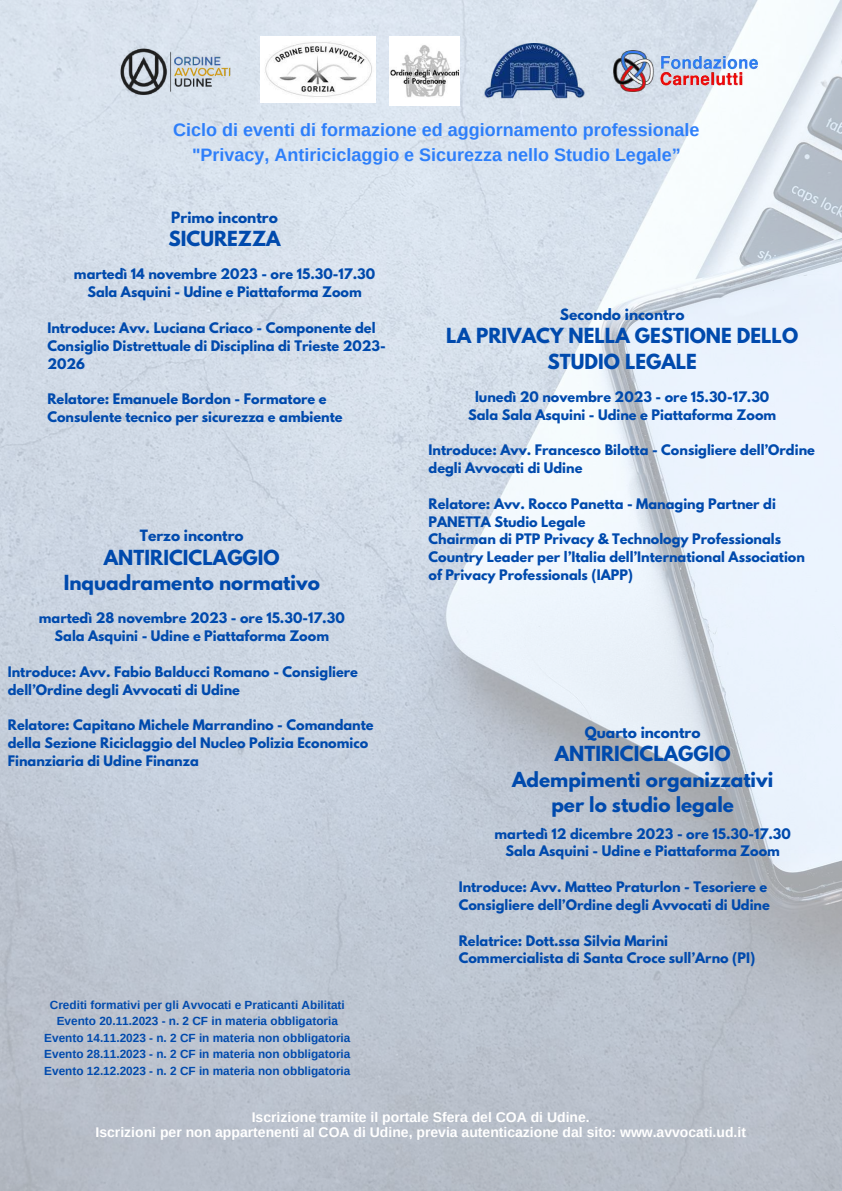
<style>
.page{position:relative;width:842px;height:1191px;background:#fff}
.page>*{position:absolute;margin:0;border:0;box-sizing:border-box;transform-origin:0 0}
.t1{font:700 18.4px/25.5px "League Spartan";color:#004aad;text-align:center}
.t2{font:700 18px/24.7px "Arimo";color:#2e7ffa;text-align:center}
.t3{font:700 14px/14.2px "Arimo";color:#fff;text-align:center}
.t4{font:700 13.8px "League Spartan";color:#004aad}
.t5{font:700 12.9px/17.8px "League Spartan";color:#004aad}
.t6{font:700 11.8px/16.5px "Arimo";color:#004aad;text-align:center}
</style>
<div class="page">
<img style="left:0;top:0;width:842px;height:1190px">
<img style="left:120px;top:48px;width:110px;height:48px">
<img style="left:260px;top:36px;width:115px;height:66px">
<img style="left:390px;top:36px;width:69px;height:70px">
<img style="left:484px;top:44px;width:100px;height:55px">
<img style="left:613px;top:51px;width:144px;height:40px">
<h2 class="t2" style="left:173px;top:118px;width:528px">Ciclo di eventi di formazione ed aggiornamento professionale "Privacy, Antiriciclaggio e Sicurezza nello Studio Legale”</h2>
<p class="t4" style="left:171px;top:210px;width:108px">Primo incontro</p>
<h1 class="t1" style="left:168px;top:228px;width:114px">SICUREZZA</h1>
<p class="t5" style="left:74px;top:267px;width:303px;text-align:center">martedì 14 novembre 2023 - ore 15.30-17.30<br>Sala Asquini - Udine e Piattaforma Zoom</p>
<p class="t5" style="left:47px;top:320px;width:340px">Introduce: Avv. Luciana Criaco - Componente del<br>Consiglio Distrettuale di Disciplina di Trieste 2023-<br>2026</p>
<p class="t5" style="left:47px;top:392px;width:297px">Relatore: Emanuele Bordon - Formatore e<br>Consulente tecnico per sicurezza e ambiente</p>
<p class="t4" style="left:560px;top:307px;width:126px">Secondo incontro</p>
<h1 class="t1" style="left:446px;top:325px;width:353px">LA PRIVACY NELLA GESTIONE DELLO<br>STUDIO LEGALE</h1>
<p class="t5" style="left:468px;top:389px;width:310px;text-align:center">lunedì 20 novembre 2023 - ore 15.30-17.30<br>Sala Sala Asquini - Udine e Piattaforma Zoom</p>
<p class="t5" style="left:428px;top:442px;width:388px">Introduce: Avv. Francesco Bilotta - Consigliere dell’Ordine degli Avvocati di Udine</p>
<p class="t5" style="left:428px;top:496px;width:378px">Relatore: Avv. Rocco Panetta - Managing Partner di PANETTA Studio Legale<br>Chairman di PTP Privacy &amp; Technology Professionals Country Leader per l’Italia dell’International Association of Privacy Professionals (IAPP)</p>
<p class="t4" style="left:140px;top:529px;width:105px">Terzo incontro</p>
<h1 class="t1" style="left:64px;top:547px;width:258px">ANTIRICICLAGGIO<br>Inquadramento normativo</h1>
<p class="t5" style="left:39px;top:610px;width:307px;text-align:center">martedì 28 novembre 2023 - ore 15.30-17.30<br>Sala Asquini - Udine e Piattaforma Zoom</p>
<p class="t5" style="left:8px;top:664px;width:352px">Introduce: Avv. Fabio Balducci Romano - Consigliere dell’Ordine degli Avvocati di Udine</p>
<p class="t5" style="left:8px;top:718px;width:367px">Relatore: Capitano Michele Marrandino - Comandante della Sezione Riciclaggio del Nucleo Polizia Economico<br>Finanziaria di Udine Finanza</p>
<p class="t4" style="left:585px;top:725px;width:117px">Quarto incontro</p>
<h1 class="t1" style="left:512px;top:743px;width:263px">ANTIRICICLAGGIO<br>Adempimenti organizzativi per lo studio legale</h1>
<p class="t5" style="left:495px;top:826px;width:298px;text-align:center">martedì 12 dicembre 2023 - ore 15.30-17.30<br>Sala Asquini - Udine e Piattaforma Zoom</p>
<p class="t5" style="left:459px;top:879px;width:313px">Introduce: Avv. Matteo Praturlon - Tesoriere e<br>Consigliere dell’Ordine degli Avvocati di Udine</p>
<p class="t5" style="left:459px;top:933px;width:298px">Relatrice: Dott.ssa Silvia Marini<br>Commercialista di Santa Croce sull’Arno (PI)</p>
<p class="t6" style="left:44px;top:996px;width:308px">Crediti formativi per gli Avvocati e Praticanti Abilitati Evento 20.11.2023 - n. 2 CF in materia obbligatoria Evento 14.11.2023 - n. 2 CF in materia non obbligatoria Evento 28.11.2023 - n. 2 CF in materia non obbligatoria Evento 12.12.2023 - n. 2 CF in materia non obbligatoria</p>
<p class="t3" style="left:96px;top:1110px;width:652px">Iscrizione tramite il portale Sfera del COA di Udine.<br>Iscrizioni per non appartenenti al COA di Udine, previa autenticazione dal sito: www.avvocati.ud.it</p>
</div>
